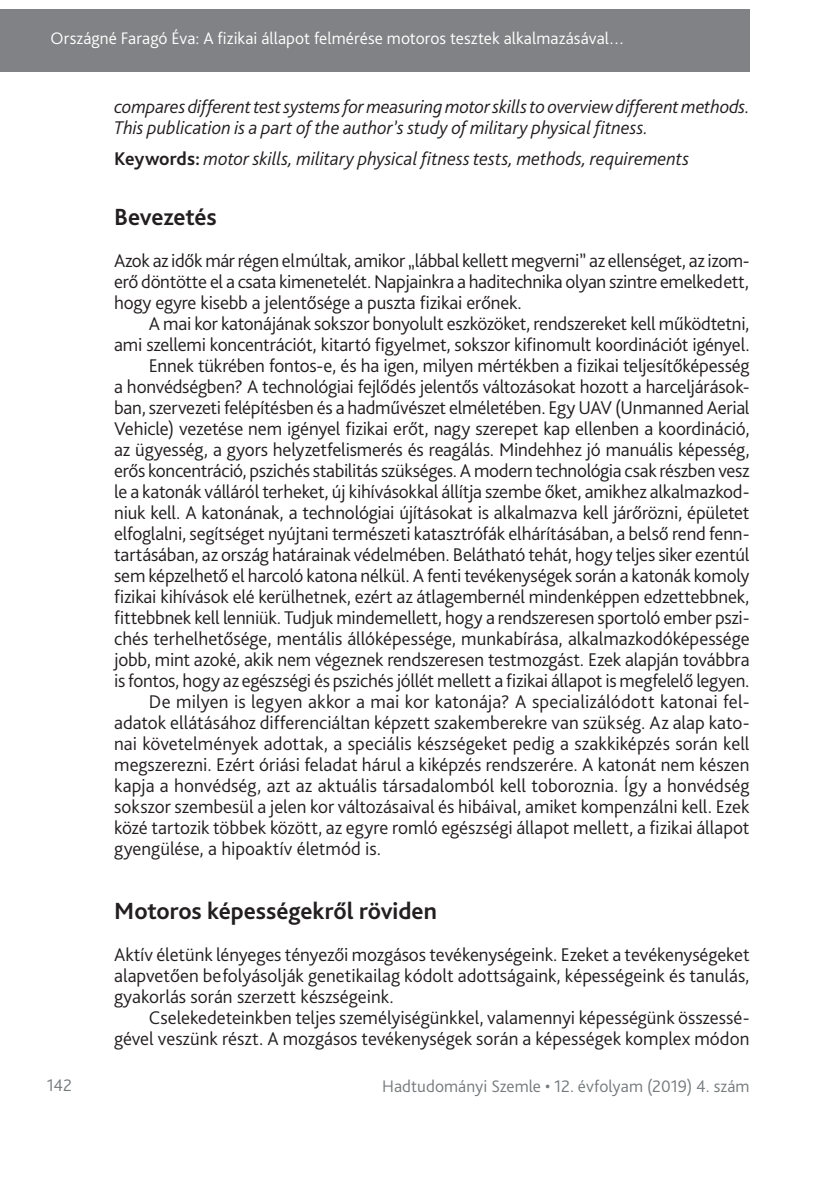
<style>
.page{position:relative;width:834px;height:1181px;background:#fff}
.page>*{position:absolute;margin:0;border:0;box-sizing:border-box;transform-origin:0 0}
._1_1__Head{font:700 24.5px "Bliss Pro";letter-spacing:-.005em;color:#231f20}
._1__Body_copy{font:300 19.25px/21px "Bliss Pro";letter-spacing:-.005em;color:#231f20;text-align:right}
._2__Body_copy_1st_pa{font:300 19.25px/21px "Bliss Pro";letter-spacing:-.01em;color:#231f20;text-align:justify}
._3__Abstract{font:italic 300 19.25px/21px "Bliss Pro";letter-spacing:-.005em;color:#231f20}
._3__Key_Abstract_más{font:italic 300 19.25px "Bliss Pro";color:#231f20}
.t1{font:300 17.5px "Bliss Pro";letter-spacing:.005em;color:#fff}
.t2{font:300 17.5px "Bliss Pro";letter-spacing:.005em;color:#767a7c}
.s1{font-weight:700;font-style:normal}
</style>
<div class="page">
<div style="left:0;top:9px;width:749px;height:63px;background:#808285"></div>
<p class="t1" style="left:51px;top:27px;width:575px">Országné Faragó Éva: A fizikai állapot felmérése motoros tesztek alkalmazásával…</p>
<p class="_3__Abstract" style="left:114px;top:95px;width:637px">compares different test systems for measuring motor skills to overview different methods.<br>This publication is a part of the author’s study of military physical fitness.</p>
<p class="_3__Key_Abstract_más" style="left:114px;top:146px;width:576px"><span class="s1">Keywords:</span> motor skills, military physical fitness tests, methods, requirements</p>
<p class="_1_1__Head" style="left:114px;top:202px;width:104px">Bevezetés</p>
<p class="_2__Body_copy_1st_pa" style="left:114px;top:250px;width:636px">Azok az idők már régen elmúltak, amikor „lábbal kellett megverni” az ellenséget, az izom&shy;erő döntötte el a csata kimenetelét. Napjainkra a haditechnika olyan szintre emelkedett, hogy egyre kisebb a jelentősége a puszta fizikai erőnek.</p>
<p class="_1__Body_copy" style="left:114px;top:313px;width:637px">A mai kor katonájának sokszor bonyolult eszközöket, rendszereket kell működtetni,<br>ami szellemi koncentrációt, kitartó figyelmet, sokszor kifinomult koordinációt igényel.</p>
<p class="_1__Body_copy" style="left:114px;top:355px;width:637px;text-align:justify;text-indent:35px">Ennek tükrében fontos-e, és ha igen, milyen mértékben a fizikai teljesítőképesség a honvédségben? A technológiai fejlődés jelentős változásokat hozott a harceljárások&shy;ban, szervezeti felépítésben és a hadművészet elméletében. Egy UAV (Unmanned Aerial Vehicle) vezetése nem igényel fizikai erőt, nagy szerepet kap ellenben a koordináció, az ügyesség, a gyors helyzetfelismerés és reagálás. Mindehhez jó manuális képesség, erős koncentráció, pszichés stabilitás szükséges. A modern technológia csak részben vesz le a katonák válláról terheket, új kihívásokkal állítja szembe őket, amikhez alkalmazkod&shy;niuk kell. A katonának, a technológiai újításokat is alkalmazva kell járőrözni, épületet elfoglalni, segítséget nyújtani természeti katasztrófák elhárításában, a belső rend fenn&shy;tartásában, az ország határainak védelmében. Belátható tehát, hogy teljes siker ezentúl sem képzelhető el harcoló katona nélkül. A fenti tevékenységek során a katonák komoly fizikai kihívások elé kerülhetnek, ezért az átlagembernél mindenképpen edzettebbnek, fittebbnek kell lenniük. Tudjuk mindemellett, hogy a rendszeresen sportoló ember pszi&shy;chés terhelhetősége, mentális állóképessége, munkabírása, alkalmazkodóképessége jobb, mint azoké, akik nem végeznek rendszeresen testmozgást. Ezek alapján továbbra is fontos, hogy az egészségi és pszichés jóllét mellett a fizikai állapot is megfelelő legyen.</p>
<p class="_1__Body_copy" style="left:114px;top:691px;width:636px;text-align:justify;text-indent:35px">De milyen is legyen akkor a mai kor katonája? A specializálódott katonai fel&shy;adatok ellátásához differenciáltan képzett szakemberekre van szükség. Az alap kato&shy;nai követelmények adottak, a speciális készségeket pedig a szakkiképzés során kell megszerezni. Ezért óriási feladat hárul a kiképzés rendszerére. A katonát nem készen kapja a honvédség, azt az aktuális társadalomból kell toboroznia. Így a honvédség sokszor szembesül a jelen kor változásaival és hibáival, amiket kompenzálni kell. Ezek közé tartozik többek között, az egyre romló egészségi állapot mellett, a fizikai állapot gyengülése, a hipoaktív életmód is.</p>
<p class="_1_1__Head" style="left:114px;top:895px;width:324px">Motoros képességekről röviden</p>
<p class="_2__Body_copy_1st_pa" style="left:114px;top:943px;width:637px">Aktív életünk lényeges tényezői mozgásos tevékenységeink. Ezeket a tevékenységeket alapvetően befolyásolják genetikailag kódolt adottságaink, képességeink és tanulás, gyakorlás során szerzett készségeink.</p>
<p class="_1__Body_copy" style="left:114px;top:1006px;width:636px">Cselekedeteinkben teljes személyiségünkkel, valamennyi képességünk összessé&shy;gével veszünk részt. A mozgásos tevékenységek során a képességek komplex módon</p>
<p class="t2" style="left:47px;top:1074px;width:27px">142</p>
<p class="t2" style="left:382px;top:1075px;width:369px">Hadtudományi Szemle • 12. évfolyam (2019) 4. szám</p>
</div>
